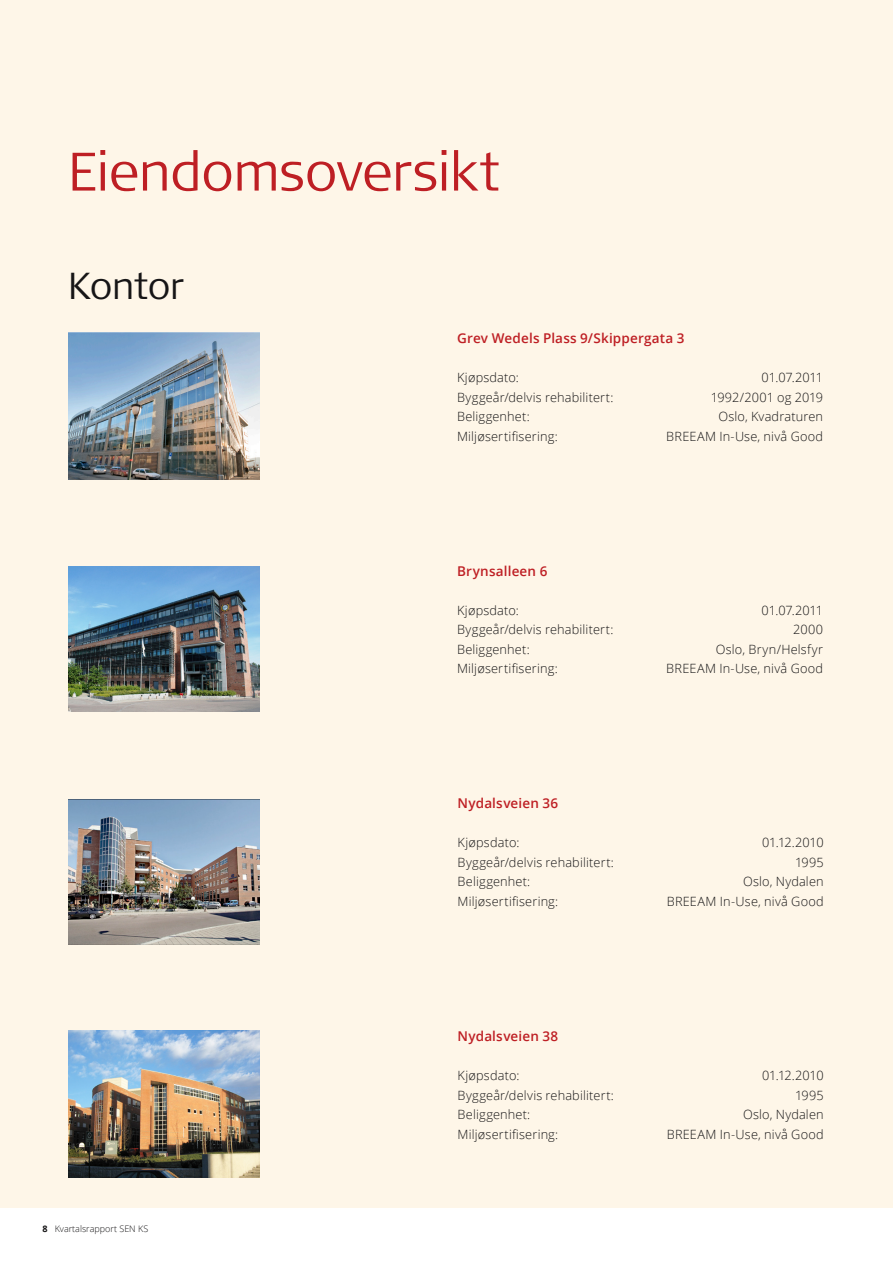
<style>
.page{position:relative;width:893px;height:1263px;background:#fff}
.page>*{position:absolute;margin:0;border:0;box-sizing:border-box;transform-origin:0 0}
.Hovedtittel_mørk_rød{font:300 54px "Signa Column";letter-spacing:-.01em;color:#be1f24}
.Undertittel_2_innsid{font:300 37.5px "Signa Column";letter-spacing:-.01em;color:#161516}
.Mellomtittel_1__rød{font:600 13.5px "Open Sans";letter-spacing:.015em;color:#be1f24}
.Brødtekst_8_5_13{font:300 12.75px "Open Sans";letter-spacing:.015em;color:#161516}
.Brødtekst_8_5_13-2{font:300 12.75px "Open Sans";letter-spacing:-.005em;color:#161516}
.t1{font:300 9px "Open Sans";color:#161516}
.s1{font-weight:700}
</style>
<div class="page">
<div style="left:0;top:0;width:893px;height:1208px;background:#fef6e8"></div>
<img style="left:68px;top:333px;width:191px;height:146px">
<img style="left:68px;top:566px;width:191px;height:146px">
<img style="left:68px;top:799px;width:191px;height:146px">
<img style="left:68px;top:1031px;width:191px;height:147px">
<p class="Hovedtittel_mørk_rød" style="left:68px;top:141px;width:434px">Eiendomsoversikt</p>
<p class="Undertittel_2_innsid" style="left:68px;top:265px;width:118px">Kontor</p>
<p class="t1" style="left:43px;top:1222px;width:107px"><span class="s1">8</span> Kvartalsrapport SEN KS</p>
<p class="Mellomtittel_1__rød" style="left:457px;top:329px;width:229px">Grev Wedels Plass 9/Skippergata 3</p>
<p class="Brødtekst_8_5_13" style="left:457px;top:369px;width:63px">Kjøpsdato:</p>
<p class="Brødtekst_8_5_13" style="left:761px;top:369px;width:63px">01.07.2011</p>
<p class="Brødtekst_8_5_13" style="left:457px;top:388px;width:158px">Byggeår/delvis rehabilitert:</p>
<p class="Brødtekst_8_5_13-2" style="left:711px;top:388px;width:114px">1992/2001 og 2019</p>
<p class="Brødtekst_8_5_13" style="left:457px;top:408px;width:74px">Beliggenhet:</p>
<p class="Brødtekst_8_5_13" style="left:718px;top:408px;width:106px">Oslo, Kvadraturen</p>
<p class="Brødtekst_8_5_13" style="left:457px;top:427px;width:102px">Miljøsertifisering:</p>
<p class="Brødtekst_8_5_13" style="left:666px;top:427px;width:158px">BREEAM In-Use, nivå Good</p>
<p class="Mellomtittel_1__rød" style="left:457px;top:562px;width:92px">Brynsalleen 6</p>
<p class="Brødtekst_8_5_13" style="left:457px;top:601px;width:63px">Kjøpsdato:</p>
<p class="Brødtekst_8_5_13" style="left:761px;top:601px;width:63px">01.07.2011</p>
<p class="Brødtekst_8_5_13" style="left:457px;top:621px;width:158px">Byggeår/delvis rehabilitert:</p>
<p class="Brødtekst_8_5_13" style="left:793px;top:621px;width:31px">2000</p>
<p class="Brødtekst_8_5_13" style="left:457px;top:640px;width:74px">Beliggenhet:</p>
<p class="Brødtekst_8_5_13" style="left:716px;top:640px;width:109px">Oslo, Bryn/Helsfyr</p>
<p class="Brødtekst_8_5_13" style="left:457px;top:660px;width:102px">Miljøsertifisering:</p>
<p class="Brødtekst_8_5_13" style="left:666px;top:660px;width:158px">BREEAM In-Use, nivå Good</p>
<p class="Mellomtittel_1__rød" style="left:458px;top:794px;width:102px">Nydalsveien 36</p>
<p class="Brødtekst_8_5_13" style="left:458px;top:834px;width:63px">Kjøpsdato:</p>
<p class="Brødtekst_8_5_13" style="left:762px;top:834px;width:63px">01.12.2010</p>
<p class="Brødtekst_8_5_13" style="left:458px;top:853px;width:158px">Byggeår/delvis rehabilitert:</p>
<p class="Brødtekst_8_5_13" style="left:795px;top:853px;width:30px">1995</p>
<p class="Brødtekst_8_5_13" style="left:458px;top:873px;width:74px">Beliggenhet:</p>
<p class="Brødtekst_8_5_13" style="left:743px;top:873px;width:82px">Oslo, Nydalen</p>
<p class="Brødtekst_8_5_13" style="left:458px;top:892px;width:102px">Miljøsertifisering:</p>
<p class="Brødtekst_8_5_13" style="left:667px;top:892px;width:158px">BREEAM In-Use, nivå Good</p>
<p class="Mellomtittel_1__rød" style="left:458px;top:1027px;width:102px">Nydalsveien 38</p>
<p class="Brødtekst_8_5_13" style="left:458px;top:1067px;width:63px">Kjøpsdato:</p>
<p class="Brødtekst_8_5_13" style="left:762px;top:1067px;width:63px">01.12.2010</p>
<p class="Brødtekst_8_5_13" style="left:458px;top:1086px;width:158px">Byggeår/delvis rehabilitert:</p>
<p class="Brødtekst_8_5_13" style="left:795px;top:1086px;width:30px">1995</p>
<p class="Brødtekst_8_5_13" style="left:458px;top:1106px;width:74px">Beliggenhet:</p>
<p class="Brødtekst_8_5_13" style="left:743px;top:1106px;width:82px">Oslo, Nydalen</p>
<p class="Brødtekst_8_5_13" style="left:458px;top:1125px;width:102px">Miljøsertifisering:</p>
<p class="Brødtekst_8_5_13" style="left:667px;top:1125px;width:158px">BREEAM In-Use, nivå Good</p>
</div>
